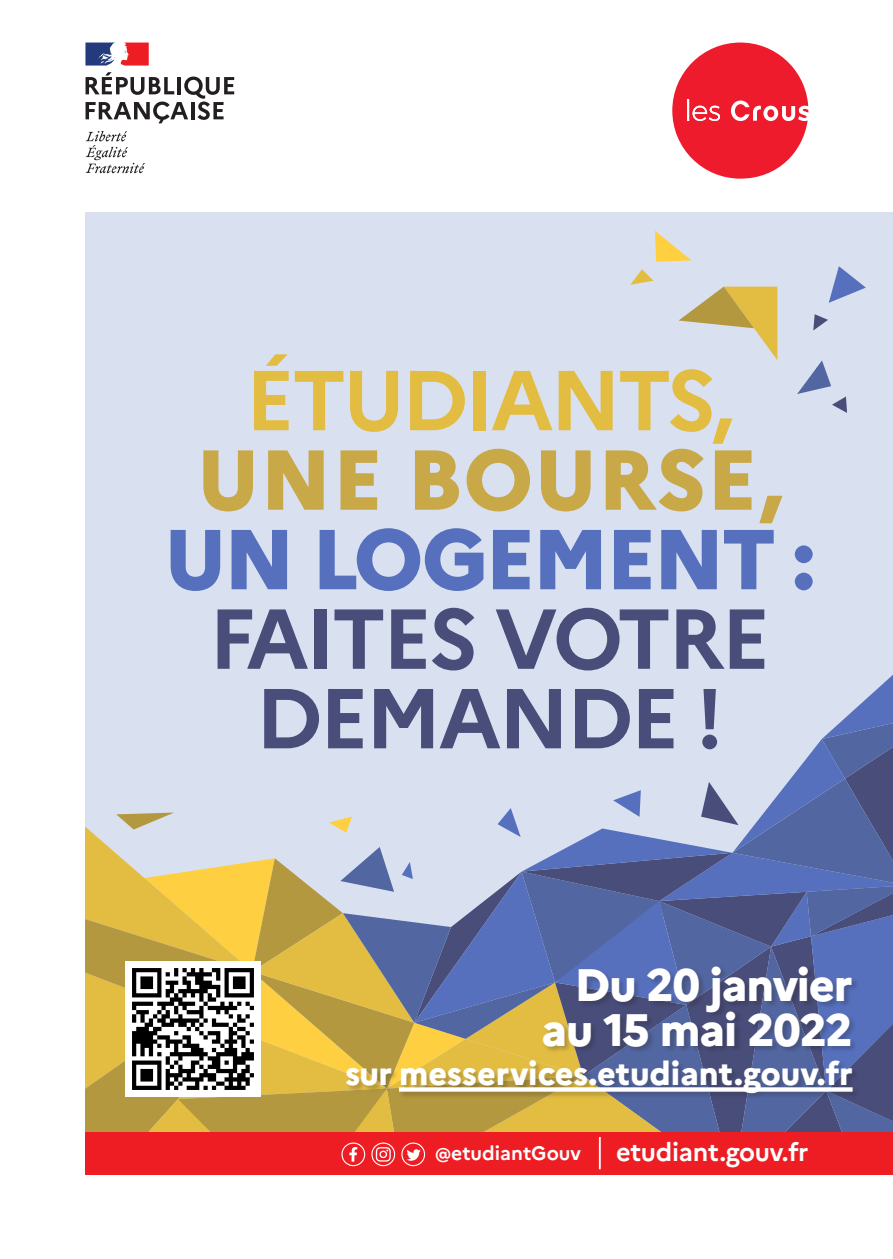
<style>
.page{position:relative;width:893px;height:1259px;background:#fff}
.page>*{position:absolute;margin:0;border:0;box-sizing:border-box;transform-origin:0 0}
.titres_chapitre{font:800 84.9px/79.5px "Marianne";letter-spacing:-.02em;color:#5670bd;text-align:center}
.titres_chapitre-2{font:700 84.9px "Marianne";letter-spacing:-.04em;color:#494d7a}
.titres_chapitre-3{font:700 84.9px "Marianne";letter-spacing:-.045em;color:#e3bd42}
.t1{font:800 45.3px "Marianne";letter-spacing:-.025em;color:#fff}
.t2{font:800 32.7px "Marianne";color:#fff}
.t3{font:700 25.5px "Marianne";letter-spacing:-.01em;color:#fff}
.t4{font:700 19.5px "Marianne";color:#fff}
.s1{color:#c9a847}
</style>
<div class="page">
<svg style="left:672px;top:43px;width:136px;height:136px"></svg>
<svg style="left:86px;top:72px;width:148px;height:51px"></svg>
<svg style="left:86px;top:131px;width:59px;height:42px"></svg>
<svg style="left:85px;top:43px;width:30px;height:23px"></svg>
<svg style="left:121px;top:43px;width:28px;height:23px"></svg>
<div style="left:85px;top:212px;width:808px;height:1034px;background:#d9e1f1"></div>
<svg style="left:630px;top:269px;width:24px;height:16px"></svg>
<svg style="left:813px;top:314px;width:15px;height:16px"></svg>
<svg style="left:655px;top:231px;width:36px;height:31px"></svg>
<svg style="left:829px;top:266px;width:37px;height:37px"></svg>
<svg style="left:797px;top:360px;width:50px;height:53px"></svg>
<svg style="left:679px;top:287px;width:98px;height:73px"></svg>
<svg style="left:85px;top:675px;width:808px;height:571px"></svg>
<hr style="left:599px;top:1137px;width:2px;height:32px;background:#fff">
<div style="left:345px;top:965px;width:515px;height:134px;background:#231f20;opacity:.25"></div>
<svg style="left:399px;top:1087px;width:454px;height:4px;background:#f3f3f2"></svg>
<img style="left:125px;top:961px;width:136px;height:135px">
<p class="titres_chapitre-3" style="left:245px;top:348px;width:490px">ÉTUDIANTS,</p>
<p class="titres_chapitre" style="left:164px;top:440px;width:652px"><span class="s1">UNE BOURSE,<br></span>UN LOGEMENT :</p>
<p class="titres_chapitre-2" style="left:209px;top:587px;width:563px">FAITES VOTRE</p>
<p class="titres_chapitre-2" style="left:255px;top:666px;width:470px">DEMANDE !</p>
<p class="t1" style="left:575px;top:957px;width:279px">Du 20 janvier</p>
<p class="t1" style="left:542px;top:1002px;width:312px">au 15 mai 2022</p>
<p class="t2" style="left:345px;top:1053px;width:509px">sur messervices.etudiant.gouv.fr</p>
<p class="t4" style="left:435px;top:1141px;width:148px">@etudiantGouv</p>
<p class="t3" style="left:616px;top:1136px;width:194px">etudiant.gouv.fr</p>
</div>
